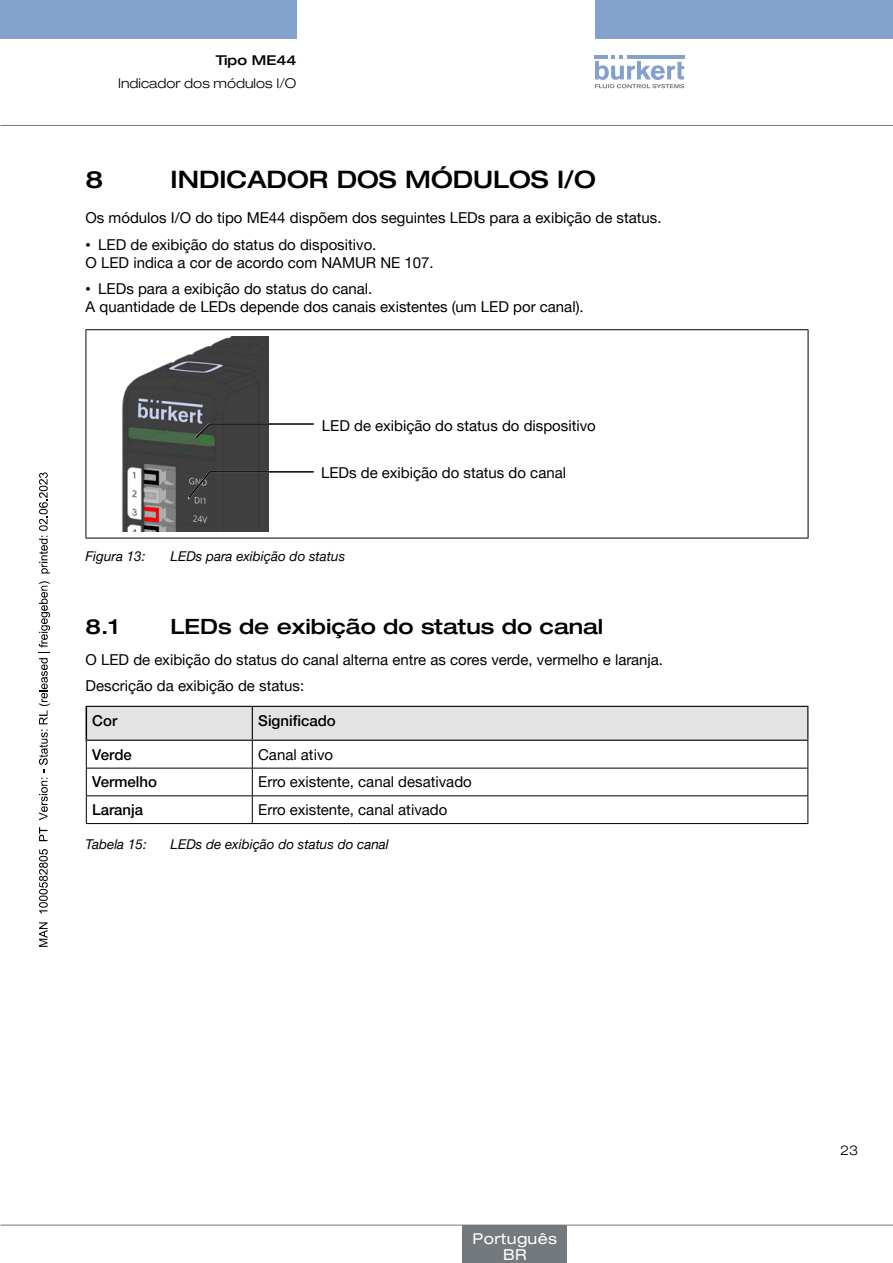
<style>
.page{position:relative;width:893px;height:1263px;background:#fff}
.page>*{position:absolute;margin:0;border:0;box-sizing:border-box;transform-origin:0 0}
.t1{font:500 expanded 24px "Helvetica Neue LTW1 G";color:#000}
.t2{font:500 expanded 21px "Helvetica Neue LTW1 G";color:#000}
.t3{font:15px/18px "Helvetica Neue LTW1 G";color:#000}
.t4{font:500 15px "Helvetica Neue LTW1 G";color:#000}
.t5{font:expanded 15px/16.5px "Helvetica Neue LTW1 G";letter-spacing:.025em;color:#fff;text-align:center}
.t6{font:italic 13.5px "Helvetica Neue LTW1 G";color:#000}
.t7{font:300 expanded 13.5px "Helvetica Neue LTW1 G";color:#000}
.t8{font:500 expanded 13.5px "Helvetica Neue LTW1 G";color:#000}
.s1{font-family:"Arial Unicode MS"}
</style>
<div class="page">
<div style="left:0;top:0;width:297px;height:38px;background:#82a1cc"></div>
<div style="left:595px;top:0;width:298px;height:38px;background:#82a1cc"></div>
<svg style="left:595px;top:55px;width:89px;height:33px"></svg>
<hr style="left:0;top:125px;width:893px;height:1px;background:#73797c">
<hr style="left:86px;top:329px;width:722px;height:1px;background:#000">
<hr style="left:86px;top:330px;width:1px;height:208px;background:#000">
<hr style="left:808px;top:330px;width:1px;height:208px;background:#000">
<hr style="left:86px;top:538px;width:722px;height:1px;background:#000">
<img style="left:122px;top:336px;width:147px;height:196px">
<svg style="left:194px;top:422px;width:120px;height:18px"></svg>
<svg style="left:187px;top:470px;width:127px;height:29px"></svg>
<hr style="left:86px;top:823px;width:166px;height:1px;background:#000">
<svg style="left:86px;top:706px;width:722px;height:117px"></svg>
<hr style="left:252px;top:823px;width:556px;height:1px;background:#000">
<hr style="left:0;top:1225px;width:893px;height:1px;background:#73797c">
<div style="left:463px;top:1225px;width:104px;height:38px;background:#73797c"></div>
<svg style="left:39px;top:922px;width:9px;height:25px"></svg>
<svg style="left:39px;top:849px;width:9px;height:64px"></svg>
<svg style="left:39px;top:827px;width:9px;height:14px"></svg>
<svg style="left:39px;top:581px;width:11px;height:239px"></svg>
<svg style="left:39px;top:472px;width:11px;height:101px"></svg>
<p class="t8" style="left:216px;top:51px;width:82px">Tipo ME44</p>
<p class="t7" style="left:118px;top:75px;width:180px">Indicador dos módulos I/O</p>
<h1 class="t1" style="left:86px;top:164px;width:19px">8</h1>
<h1 class="t1" style="left:171px;top:164px;width:427px">INDICADOR DOS MÓDULOS I/O</h1>
<p class="t3" style="left:86px;top:209px;width:578px">Os módulos I/O do tipo ME44 dispõem dos seguintes LEDs para a exibição de status.</p>
<p class="t3" style="left:86px;top:235px;width:350px"><span class="s1">•</span> LED de exibição do status do dispositivo.<br>O LED indica a cor de acordo com NAMUR NE 107.</p>
<p class="t3" style="left:86px;top:280px;width:500px"><span class="s1">•</span> LEDs para a exibição do status do canal.<br>A quantidade de LEDs depende dos canais existentes (um LED por canal).</p>
<p class="t3" style="left:322px;top:417px;width:275px">LED de exibição do status do dispositivo</p>
<p class="t3" style="left:321px;top:464px;width:247px">LEDs de exibição do status do canal</p>
<p class="t6" style="left:86px;top:548px;width:61px">Figura 13:</p>
<p class="t6" style="left:171px;top:548px;width:176px">LEDs para exibição do status</p>
<h2 class="t2" style="left:86px;top:613px;width:35px">8.1</h2>
<h2 class="t2" style="left:171px;top:613px;width:434px">LEDs de exibição do status do canal</h2>
<p class="t3" style="left:86px;top:646px;width:579px;line-height:26.5px">O LED de exibição do status do canal alterna entre as cores verde, vermelho e laranja.<br>Descrição da exibição de status:</p>
<p class="t4" style="left:92px;top:711px;width:27px">Cor</p>
<p class="t4" style="left:258px;top:711px;width:79px">Significado</p>
<p class="t4" style="left:92px;top:745px;width:41px">Verde</p>
<p class="t3" style="left:258px;top:745px;width:76px">Canal ativo</p>
<p class="t4" style="left:92px;top:773px;width:66px">Vermelho</p>
<p class="t3" style="left:258px;top:773px;width:215px">Erro existente, canal desativado</p>
<p class="t4" style="left:92px;top:801px;width:52px">Laranja</p>
<p class="t3" style="left:258px;top:801px;width:191px">Erro existente, canal ativado</p>
<p class="t6" style="left:86px;top:835px;width:63px">Tabela 15:</p>
<p class="t6" style="left:171px;top:835px;width:220px">LEDs de exibição do status do canal</p>
<p class="t5" style="left:473px;top:1230px;width:86px">Português<br>BR</p>
<p class="t7" style="left:840px;top:1142px;width:20px">23</p>
</div>
